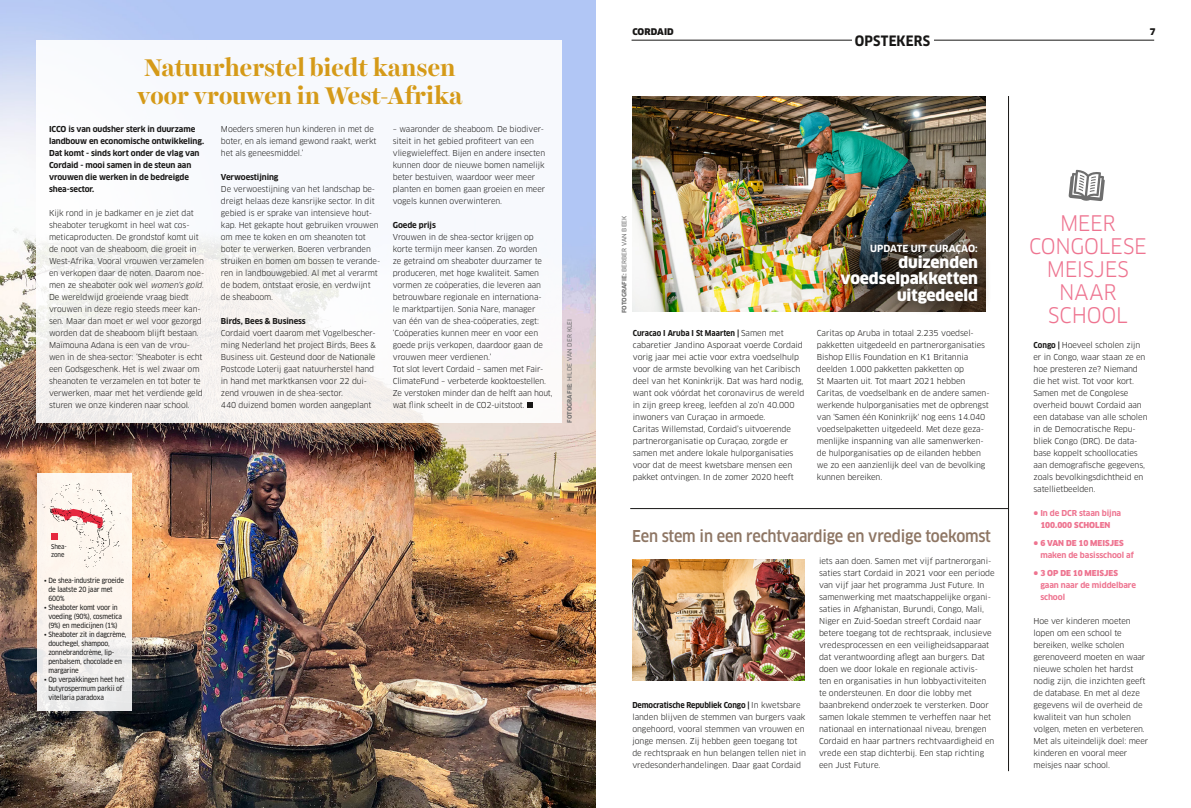
<style>
.page{position:relative;width:1191px;height:808px;background:#fff}
.page>*{position:absolute;margin:0;border:0;box-sizing:border-box;transform-origin:0 0}
.t1{font:700 24.5px/27.7px "Harriet Display";color:#d59a18}
.t2{font:21px/23px "Clan OT";letter-spacing:-.015em;color:#ee7490;text-align:center;scale:.96 1}
.t3{font:500 condensed 16px "Clan OT";letter-spacing:-.01em;color:#8e7664}
.t4{font:900 15.5px/16.4px "Clan OT";letter-spacing:-.005em;color:#fff;text-align:right}
.t5{font:700 condensed 14px "Clan OT";letter-spacing:.01em;color:#181716}
.t6{font:700 9.6px "Clan OT";letter-spacing:.005em;color:#fff}
.t7{font:900 9px "Clan OT";letter-spacing:.01em;color:#181716}
.t8{font:8px/12px "Clan OT";letter-spacing:-.01em;color:#181716}
.t9{font:700 8px/12px "Clan OT";letter-spacing:-.01em;color:#181716}
.t10{font:700 8px/12px "Clan OT";letter-spacing:-.01em;color:#ee7490}
.t11{font:7px/9px "Clan OT Narrow News";letter-spacing:-.02em;color:#181716}
.t12{font:6.5px/8px "Clan OT Narrow News";letter-spacing:-.02em;color:#181716}
.t13{font:6px "Clan OT News";letter-spacing:.01em;color:#6e6e6e}
.s1{font-style:italic}
.s2{font-family:"Clan OT";font-weight:700}
.s3{font-weight:700;font-stretch:condensed}
.s4{font-size:12px}
.s5{font-weight:900}
</style>
<div class="page">
<img style="left:0;top:0;width:595px;height:808px">
<hr style="left:631px;top:40px;width:523px;height:1px;background:#181716">
<div style="left:851px;top:32px;width:82px;height:17px;background:#fff"></div>
<div style="left:37px;top:474px;width:95px;height:237px;background:linear-gradient(to bottom,#fffbf2,#efedec)"></div>
<img style="left:37px;top:468px;width:87px;height:116px">
<svg style="left:51px;top:508px;width:52px;height:20px"></svg>
<svg style="left:52px;top:534px;width:6px;height:6px"></svg>
<hr style="left:630px;top:508px;width:378px;height:1px;background:#181716">
<img style="left:632px;top:96px;width:353px;height:215px">
<div style="left:831px;top:234px;width:160px;height:82px;background:#181716;opacity:.75"></div>
<hr style="left:1008px;top:96px;width:1px;height:675px;background:#181716">
<img style="left:632px;top:559px;width:172px;height:121px">
<div style="left:36px;top:41px;width:525px;height:382px;background:linear-gradient(to right,#f6f5f5,#f8fafd)"></div>
<svg style="left:527px;top:402px;width:5px;height:6px"></svg>
<svg style="left:1068px;top:170px;width:36px;height:31px"></svg>
<h1 class="t1" style="left:137px;top:53px;width:327px">Natuurherstel biedt kansen voor vrouwen in West-Afrika</h1>
<p class="t9" style="left:49px;top:123px;width:156px">ICCO is van oudsher sterk in duurzame landbouw en economische ontwikkeling.<br>Dat komt - sinds kort onder de vlag van<br>Cordaid - mooi samen in de steun aan vrouwen die werken in de bedreigde shea-sector.</p>
<p class="t8" style="left:49px;top:207px;width:158px">Kijk rond in je badkamer en je ziet dat sheaboter terugkomt in heel wat cos&shy;meticaproducten. De grondstof komt uit de noot van de sheaboom, die groeit in West-Afrika. Vooral vrouwen verzamelen en verkopen daar de noten. Daarom noe&shy;men ze sheaboter ook wel <span class="s1">women'sgold.<br></span>De wereldwijd groeiende vraag biedt vrouwen in deze regio steeds meer kan&shy;sen. Maar dan moet er wel voor gezorgd worden dat de sheaboom blijft bestaan.<br>Maïmouna Adana is een van de vrou&shy;wen in de shea-sector: ‘Sheaboter is echt een Godsgeschenk. Het is wel zwaar om sheanoten te verzamelen en tot boter te verwerken, maar met het verdiende geld sturen we onze kinderen naar school.</p>
<p class="t8" style="left:221px;top:123px;width:157px">Moeders smeren hun kinderen in met de boter, en als iemand gewond raakt, werkt het als geneesmiddel.’</p>
<p class="t9" style="left:221px;top:171px;width:59px">Verwoestijning</p>
<p class="t8" style="left:221px;top:183px;width:161px">De verwoestijning van het landschap be&shy;dreigt helaas deze kansrijke sector. In dit gebied is er sprake van intensieve hout&shy;kap. Het gekapte hout gebruiken vrouwen om mee te koken en om sheanoten tot boter te verwerken. Boeren verbranden struiken en bomen om bossen te verande&shy;ren in landbouwgebied. Al met al verarmt de bodem, ontstaat erosie, en verdwijnt de sheaboom.</p>
<p class="t9" style="left:221px;top:315px;width:86px">Birds, Bees &amp; Business</p>
<p class="t8" style="left:221px;top:327px;width:156px">Cordaid voert daarom met Vogelbescher&shy;ming Nederland het project Birds, Bees &amp; Business uit. Gesteund door de Nationale Postcode Loterij gaat natuurherstel hand in hand met marktkansen voor 22 dui&shy;zend vrouwen in de shea-sector.<br>440 duizend bomen worden aangeplant</p>
<p class="t8" style="left:393px;top:123px;width:154px">– waaronder de sheaboom. De biodiver&shy;siteit in het gebied profiteert van een vliegwieleffect. Bijen en andere insecten kunnen door de nieuwe bomen namelijk beter bestuiven, waardoor weer meer planten en bomen gaan groeien en meer vogels kunnen overwinteren.</p>
<p class="t9" style="left:393px;top:219px;width:45px">Goede prijs</p>
<p class="t8" style="left:393px;top:231px;width:161px">Vrouwen in de shea-sector krijgen op korte termijn meer kansen. Zo worden<br>ze getraind om sheaboter duurzamer te produceren, met hoge kwaliteit. Samen vormen ze coöperaties, die leveren aan betrouwbare regionale en internationa-<br>le marktpartijen. Sonia Nare, manager<br>van één van de shea-coöperaties, zegt: ‘Coöperaties kunnen meer en voor een goede prijs verkopen, daardoor gaan de vrouwen meer verdienen.’<br>Tot slot levert Cordaid – samen met Fair-ClimateFund – verbeterde kooktoestellen.<br>Ze verstoken minder dan de helft aan hout, wat flink scheelt in de CO2-uitstoot.</p>
<p class="t13" style="left:566px;top:423px;width:105px;rotate:-90deg"><span class="s2">FOTOGRAFIE:</span> HILDE VAN DER KLEI</p>
<p class="t12" style="left:51px;top:542px;width:17px">Shea&shy;zone</p>
<p class="t11" style="left:48px;top:576px;width:77px;text-indent:-4px">• De shea-industrie groeide de laatste 20 jaar met<br>600%</p>
<p class="t11" style="left:48px;top:603px;width:75px;text-indent:-4px">• Sheaboter komt voor in voeding (90%), cosmetica (9%) en medicijnen (1%)</p>
<p class="t11" style="left:48px;top:630px;width:79px;text-indent:-4px">• Sheaboter zit in dagcrème, douchegel, shampoo, zonnebrandcrème, lip&shy;penbalsem, chocolade en margarine</p>
<p class="t11" style="left:48px;top:675px;width:78px;text-indent:-4px">• Op verpakkingen heet het butyrospermum parkii of vitellaria paradoxa</p>
<p class="t7" style="left:632px;top:27px;width:43px">CORDAID</p>
<p class="t7" style="left:1149px;top:27px;width:7px">7</p>
<h3 class="t5" style="left:855px;top:33px;width:77px">OPSTEKERS</h3>
<p class="t13" style="left:620px;top:313px;width:99px;rotate:-90deg"><span class="s2">FOTOGRAFIE:</span> BERBER VAN BEEK</p>
<p class="t6" style="left:870px;top:242px;width:109px">UPDATE UIT CURAÇAO:</p>
<h3 class="t4" style="left:840px;top:254px;width:139px">duizenden voedselpakketten uitgedeeld</h3>
<p class="t8" style="left:633px;top:327px;width:173px"><span class="s3">Curacao I Aruba I St Maarten |</span> Samen met cabaretier Jandino Asporaat voerde Cordaid vorig jaar mei actie voor extra voedselhulp voor de armste bevolking van het Caribisch deel van het Koninkrijk. Dat was hard nodig, want ook vóórdat het coronavirus de wereld in zijn greep kreeg, leefden al zo’n 40.000 inwoners van Curaçao in armoede.<br>Caritas Willemstad, Cordaid’s uitvoerende partnerorganisatie op Curaçao, zorgde er samen met andere lokale hulporganisaties voor dat de meest kwetsbare mensen een pakket ontvingen. In de zomer 2020 heeft</p>
<p class="t8" style="left:817px;top:327px;width:174px">Caritas op Aruba in totaal 2.235 voedsel&shy;pakketten uitgedeeld en partnerorganisaties Bishop Ellis Foundation en K1 Britannia deelden 1.000 pakketten pakketten op<br>St Maarten uit. Tot maart 2021 hebben Caritas, de voedselbank en de andere samen&shy;werkende hulporganisaties met de opbrengst van 'Samen één Koninkrijk' nog eens 14.040 voedselpaketten uitgedeeld. Met deze geza&shy;menlijke inspanning van alle samenwerken&shy;de hulporganisaties op de eilanden hebben we zo een aanzienlijk deel van de bevolking kunnen bereiken.</p>
<h3 class="t3" style="left:632px;top:527px;width:360px">Een stem in een rechtvaardige en vredige toekomst</h3>
<p class="t8" style="left:632px;top:699px;width:175px"><span class="s3">Democratische Republiek Congo |</span> In kwetsbare landen blijven de stemmen van burgers vaak ongehoord, vooral stemmen van vrouwen en jonge mensen. Zij hebben geen toegang tot de rechtspraak en hun belangen tellen niet in vredesonderhandelingen. Daar gaat Cordaid</p>
<p class="t8" style="left:819px;top:555px;width:177px">iets aan doen. Samen met vijf partnerorgani&shy;saties start Cordaid in 2021 voor een periode van vijf jaar het programma Just Future. In samenwerking met maatschappelijke organi&shy;saties in Afghanistan, Burundi, Congo, Mali, Niger en Zuid-Soedan streeft Cordaid naar betere toegang tot de rechtspraak, inclusieve vredesprocessen en een veiligheidsapparaat dat verantwoording aflegt aan burgers. Dat doen we door lokale en regionale activis-<br>ten en organisaties in hun lobbyactiviteiten te ondersteunen. En door die lobby met baanbrekend onderzoek te versterken. Door samen lokale stemmen te verheffen naar het nationaal en internationaal niveau, brengen Cordaid en haar partners rechtvaardigheid en vrede een stap dichterbij. Een stap richting een Just Future.</p>
<h2 class="t2" style="left:1029px;top:212px;width:124px">MEER<br>CONGOLESE<br>MEISJES<br>NAAR<br>SCHOOL</h2>
<p class="t8" style="left:1033px;top:339px;width:116px"><span class="s3">Congo |</span> Hoeveel scholen zijn er in Congo, waar staan ze en hoe presteren ze? Niemand die het wist. Tot voor kort.<br>Samen met de Congolese overheid bouwt Cordaid aan een database van alle scholen in de Democratische Repu&shy;bliek Congo (DRC). De data&shy;base koppelt schoollocaties aan demografische gegevens, zoals bevolkingsdichtheid en satellietbeelden.</p>
<p class="t10" style="left:1033px;top:507px;width:89px;text-align:center"><span class="s4">•</span> In de DCR staan bijna<br><span class="s5">100.000 SCHOLEN</span></p>
<p class="t10" style="left:1040px;top:537px;width:95px;text-indent:-7px"><span class="s4">•</span> <span class="s5">6 VAN DE 10 MEISJES </span>maken de basisschool af</p>
<p class="t10" style="left:1040px;top:567px;width:97px;text-indent:-7px"><span class="s4">•</span> <span class="s5">3 OP DE 10 MEISJES </span>gaan naar de middelbare school</p>
<p class="t8" style="left:1033px;top:615px;width:116px">Hoe ver kinderen moeten lopen om een school te bereiken, welke scholen gerenoveerd moeten en waar nieuwe scholen het hardst nodig zijn, die inzichten geeft de database. En met al deze gegevens wil de overheid de kwaliteit van hun scholen volgen, meten en verbeteren.<br>Met als uiteindelijk doel: meer kinderen en vooral meer meisjes naar school.</p>
</div>
